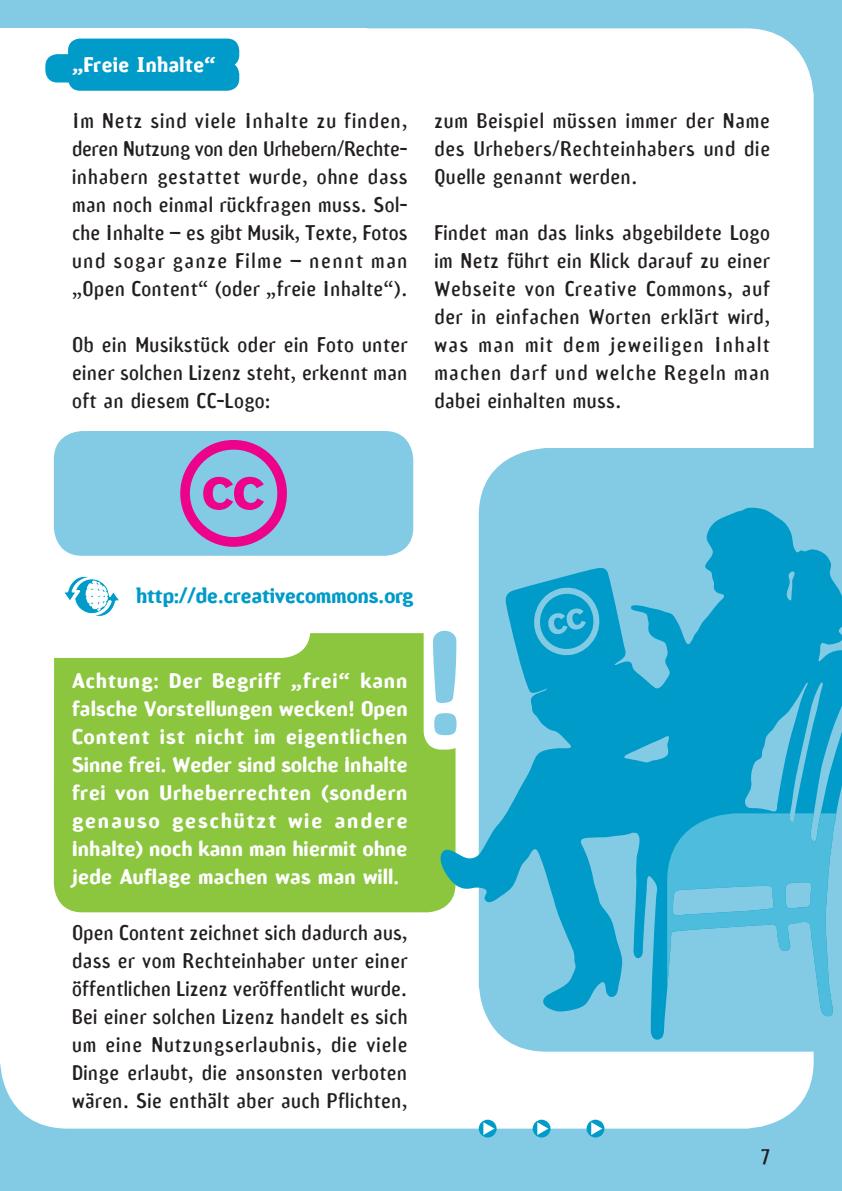
<style>
.page{position:relative;width:842px;height:1191px;background:#83cbe5}
.page>*{position:absolute;margin:0;border:0;box-sizing:border-box;transform-origin:0 0}
.t1{font:20px/28px "Amoebia Sans";letter-spacing:.025em;color:#231f20;text-align:justify}
.t2{font:700 20px/28px "Amoebia";letter-spacing:.025em;color:#fff;text-align:justify}
.t3{font:20px "Amoebia Drop";letter-spacing:.005em;color:#009bc8}
.t4{font:20px "Amoebia Drop";letter-spacing:.025em;color:#fff}
</style>
<div class="page">
<div style="left:0;top:28px;width:814px;height:1100px;background:#fff"></div>
<div style="left:0;top:28px;width:367px;height:593px;background:#fff"></div>
<div style="left:54px;top:633px;width:382px;height:279px;background:#8bc63e"></div>
<svg style="left:479px;top:448px;width:335px;height:603px"></svg>
<div style="left:424px;top:421px;width:42px;height:328px;background:#fff;border-radius:18px"></div>
<svg style="left:433px;top:634px;width:3px;height:98px"></svg>
<svg style="left:45px;top:39px;width:194px;height:52px;background:#14a2cc"></svg>
<div style="left:54px;top:431px;width:359px;height:125px;background:#83cbe5;border-radius:28px"></div>
<svg style="left:180px;top:440px;width:107px;height:107px"></svg>
<svg style="left:64px;top:576px;width:55px;height:41px"></svg>
<svg style="left:436px;top:507px;width:406px;height:535px"></svg>
<svg style="left:667px;top:813px;width:80px;height:199px"></svg>
<svg style="left:528px;top:581px;width:78px;height:81px"></svg>
<svg style="left:0;top:1041px;width:8px;height:87px"></svg>
<svg style="left:479px;top:1119px;width:18px;height:18px"></svg>
<svg style="left:483px;top:1122px;width:11px;height:13px"></svg>
<div style="left:533px;top:1119px;width:17px;height:18px;background:#009bc8;border-radius:50%"></div>
<svg style="left:537px;top:1122px;width:11px;height:13px"></svg>
<div style="left:587px;top:1119px;width:17px;height:18px;background:#009bc8;border-radius:50%"></div>
<svg style="left:591px;top:1122px;width:11px;height:13px"></svg>
<p class="t4" style="left:72px;top:54px;width:145px">„Freie Inhalte“</p>
<p class="t1" style="left:72px;top:107px;width:337px">Im Netz sind viele Inhalte zu finden, deren Nutzung von den Urhebern/Rechte&shy;inhabern gestattet wurde, ohne dass man noch einmal rückfragen muss. Sol&shy;che Inhalte – es gibt Musik, Texte, Fotos und sogar ganze Filme – nennt man „Open Content“ (oder „freie Inhalte“).</p>
<p class="t1" style="left:72px;top:331px;width:337px">Ob ein Musikstück oder ein Foto unter einer solchen Lizenz steht, erkennt man oft an diesem CC-Logo:</p>
<p class="t1" style="left:434px;top:107px;width:337px">zum Beispiel müssen immer der Name des Urhebers/Rechteinhabers und die Quelle genannt werden.</p>
<p class="t1" style="left:434px;top:219px;width:337px">Findet man das links abgebildete Logo im Netz führt ein Klick darauf zu einer Webseite von Creative Commons, auf der in einfachen Worten erklärt wird, was man mit dem jeweiligen Inhalt machen darf und welche Regeln man dabei einhalten muss.</p>
<p class="t3" style="left:136px;top:585px;width:278px">http://de.creativecommons.org</p>
<p class="t2" style="left:72px;top:667px;width:337px">Achtung: Der Begriff „frei“ kann falsche Vorstellungen wecken! Open Content ist nicht im eigentlichen Sinne frei. Weder sind solche Inhalte frei von Urheberrechten (sondern genauso geschützt wie andere Inhalte) noch kann man hiermit ohne jede Auflage machen was man will.</p>
<p class="t1" style="left:72px;top:919px;width:337px">Open Content zeichnet sich dadurch aus, dass er vom Rechteinhaber unter einer öffentlichen Lizenz veröffentlicht wurde.<br>Bei einer solchen Lizenz handelt es sich um eine Nutzungserlaubnis, die viele Dinge erlaubt, die ansonsten verboten wären. Sie enthält aber auch Pflichten,</p>
<p class="t1" style="left:761px;top:1143px;width:10px">7</p>
</div>
